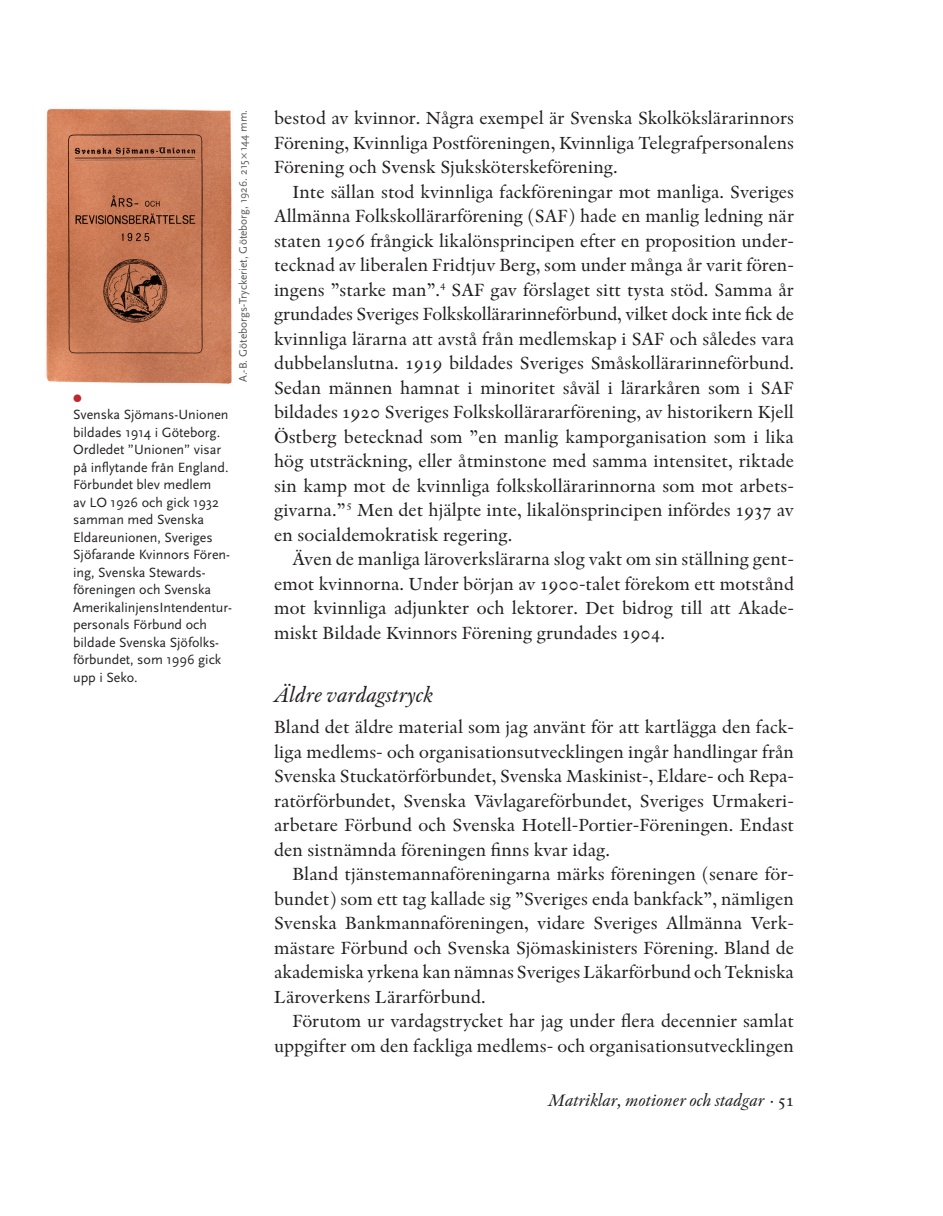
<style>
.page{position:relative;width:943px;height:1216px;background:#fff}
.page>*{position:absolute;margin:0;border:0;box-sizing:border-box;transform-origin:0 0}
.Rubrik_2{font:italic 21.88px "Indigo Antiqua Pro Text";color:#231f20}
.Brödtext{font:18.38px/24.5px "Indigo Antiqua Pro Text";color:#231f20;text-align:justify}
.Brödinledning{font:18.38px/24.5px "Indigo Antiqua Pro Text";letter-spacing:-.005em;color:#231f20;text-align:justify}
.t1{font:italic 17.5px "Indigo Antiqua Pro Text";color:#231f20}
.bildtext__GÄLLER{font:14px/17.5px "Scala Sans OT";color:#231f20}
.bildtext__tryckeri{font:11.38px "Scala Sans OT";color:#57585a}
.bildtext__GÄLLER-2{font:10.5px "Mathematical Pi Six";color:#c0262d}
.s1{font-style:normal}
</style>
<div class="page">
<img style="left:46px;top:108px;width:186px;height:276px">
<p class="bildtext__tryckeri" style="left:237px;top:382px;width:274px;rotate:-90deg">A.-B. Göteborgs-Tryckeriet, Göteborg, 1926. 215×144 mm.</p>
<p class="bildtext__GÄLLER-2" style="left:73px;top:394px;width:10px">d</p>
<p class="bildtext__GÄLLER" style="left:73px;top:406px;width:160px">Svenska Sjömans-Unionen bildades 1914 i Göteborg.<br>Ordledet ”Unionen” visar på inflytande från England.<br>Förbundet blev medlem<br>av LO 1926 och gick 1932 samman med Svenska<br>Eldareunionen, Sveriges<br>Sjöfarande Kvinnors Fören&shy;ing, Svenska Stewards&shy;föreningen och Svenska<br>AmerikalinjensIntendentur&shy;personals Förbund och bildade Svenska Sjöfolks&shy;förbundet, som 1996 gick upp i Seko.</p>
<p class="Brödinledning" style="left:274px;top:106px;width:521px">bestod av kvinnor. Några exempel är Svenska Skolkökslärarinnors Förening, Kvinnliga Postföreningen, Kvinnliga Telegrafpersonalens Förening och Svensk Sjuksköterskeförening.</p>
<p class="Brödtext" style="left:274px;top:180px;width:521px;text-indent:18px">Inte sällan stod kvinnliga fackföreningar mot manliga. Sveriges Allmänna Folkskollärarförening (SAF) hade en manlig ledning när staten 1906 frångick likalönsprincipen efter en proposition under&shy;tecknad av liberalen Fridtjuv Berg, som under många år varit fören&shy;ingens ”starke man”.<sup>4</sup> SAF gav förslaget sitt tysta stöd. Samma år grundades Sveriges Folkskollärarinneförbund, vilket dock inte fick de kvinnliga lärarna att avstå från medlemskap i SAF och således vara dubbelanslutna. 1919 bildades Sveriges Småskollärarinneförbund.<br>Sedan männen hamnat i minoritet såväl i lärarkåren som i SAF bildades 1920 Sveriges Folkskollärararförening, av historikern Kjell Östberg betecknad som ”en manlig kamporganisation som i lika hög utsträckning, eller åtminstone med samma intensitet, riktade sin kamp mot de kvinnliga folkskollärarinnorna som mot arbets&shy;givarna.”<sup>5</sup> Men det hjälpte inte, likalönsprincipen infördes 1937 av en socialdemokratisk regering.</p>
<p class="Brödtext" style="left:274px;top:547px;width:521px;text-indent:18px">Även de manliga läroverkslärarna slog vakt om sin ställning gent&shy;emot kvinnorna. Under början av 1900-talet förekom ett motstånd mot kvinnliga adjunkter och lektorer. Det bidrog till att Akade&shy;miskt Bildade Kvinnors Förening grundades 1904.</p>
<p class="Rubrik_2" style="left:274px;top:681px;width:160px">Äldre vardagstryck</p>
<p class="Brödinledning" style="left:274px;top:715px;width:521px">Bland det äldre material som jag använt för att kartlägga den fack&shy;liga medlems- och organisationsutvecklingen ingår handlingar från Svenska Stuckatörförbundet, Svenska Maskinist-, Eldare- och Repa&shy;ratörförbundet, Svenska Vävlagareförbundet, Sveriges Urmakeri&shy;arbetare Förbund och Svenska Hotell-Portier-Föreningen. Endast den sistnämnda föreningen finns kvar idag.</p>
<p class="Brödtext" style="left:274px;top:862px;width:521px;text-indent:18px">Bland tjänstemannaföreningarna märks föreningen (senare för&shy;bundet) som ett tag kallade sig ”Sveriges enda bankfack”, nämligen Svenska Bankmannaföreningen, vidare Sveriges Allmänna Verk&shy;mästare Förbund och Svenska Sjömaskinisters Förening. Bland de akademiska yrkena kan nämnas Sveriges Läkarförbund och Tekniska Läroverkens Lärarförbund.</p>
<p class="Brödtext" style="left:274px;top:1009px;width:521px;text-align:right">Förutom ur vardagstrycket har jag under flera decennier samlat uppgifter om den fackliga medlems- och organisationsutvecklingen</p>
<p class="t1" style="left:548px;top:1089px;width:247px">Matriklar, motioner och stadgar · <span class="s1">51</span></p>
</div>
